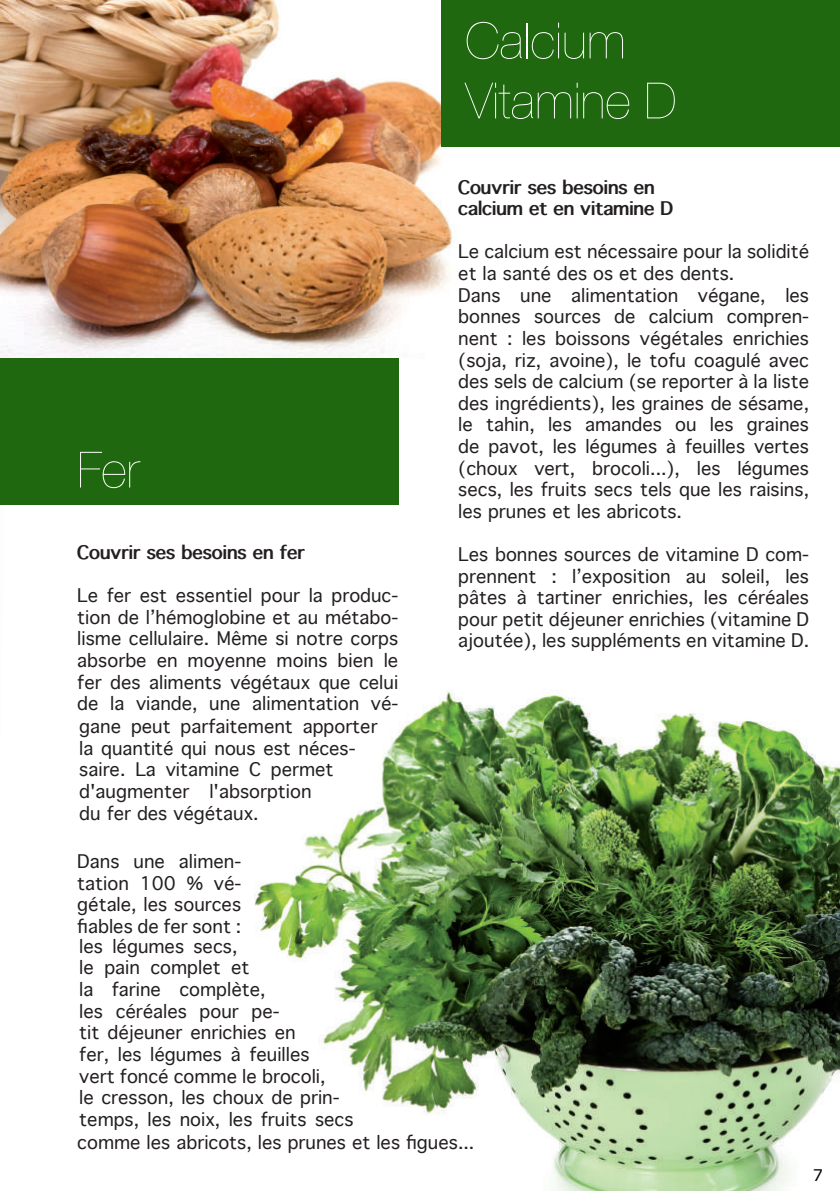
<style>
.page{position:relative;width:840px;height:1191px;background:#fff}
.page>*{position:absolute;margin:0;border:0;box-sizing:border-box;transform-origin:0 0}
.t1{font:300 50px/60px "Aovel Sans";color:#fff}
.t2{font:18px/21.6px "Thonburi";color:#231f20}
.t3{font:700 18px/21.6px "Thonburi";color:#231f20}
.t4{font:16px "Verdana";color:#000}
</style>
<div class="page">
<img style="left:254px;top:689px;width:585px;height:502px">
<img style="left:0;top:0;width:568px;height:358px">
<div style="left:441px;top:0;width:398px;height:146px;background:#20680f"></div>
<div style="left:0;top:359px;width:398px;height:146px;background:#20680f"></div>
<h1 class="t1" style="left:465px;top:10px;width:213px">Calcium<br>Vitamine D</h1>
<p class="t3" style="left:458px;top:177px;width:216px">Couvrir ses besoins en calcium et en vitamine D</p>
<p class="t2" style="left:458px;top:241px;width:352px">Le calcium est nécessaire pour la solidité et la santé des os et des dents.<br>Dans une alimentation végane, les bonnes sources de calcium compren&shy;nent : les boissons végétales enrichies (soja, riz, avoine), le tofu coagulé avec des sels de calcium (se reporter à la liste des ingrédients), les graines de sésame, le tahin, les amandes ou les graines de pavot, les légumes à feuilles vertes (choux vert, brocoli...), les légumes secs, les fruits secs tels que les raisins, les prunes et les abricots.</p>
<p class="t2" style="left:458px;top:544px;width:352px;text-align:justify">Les bonnes sources de vitamine D com&shy;prennent : l’exposition au soleil, les pâtes à tartiner enrichies, les céréales pour petit déjeuner enrichies (vitamine D ajoutée), les suppléments en vitamine D.</p>
<h1 class="t1" style="left:77px;top:439px;width:64px">Fer</h1>
<p class="t3" style="left:77px;top:542px;width:229px">Couvrir ses besoins en fer</p>
<p class="t2" style="left:77px;top:585px;width:322px">Le fer est essentiel pour la produc&shy;tion de l’hémoglobine et au métabo&shy;lisme cellulaire. Même si notre corps absorbe en moyenne moins bien le fer des aliments végétaux que celui de la viande, une alimentation vé&shy;gane peut parfaitement apporter<br>la quantité qui nous est néces&shy;saire. La vitamine C permet d'augmenter l'absorption<br>du fer des végétaux.</p>
<p class="t2" style="left:77px;top:851px;width:277px">Dans une alimen-<br>tation 100 % vé-<br>gétale, les sources<br>fiables de fer sont :<br>les légumes secs,<br>le pain complet et<br>la farine complète,<br>les céréales pour pe-<br>tit déjeuner enrichies en<br>fer, les légumes à feuilles<br>vert foncé comme le brocoli,<br>le cresson, les choux de prin&shy;temps, les noix, les fruits secs</p>
<p class="t2" style="left:77px;top:1132px;width:398px">comme les abricots, les prunes et les figues...</p>
<p class="t4" style="left:812px;top:1165px;width:12px">7</p>
</div>
